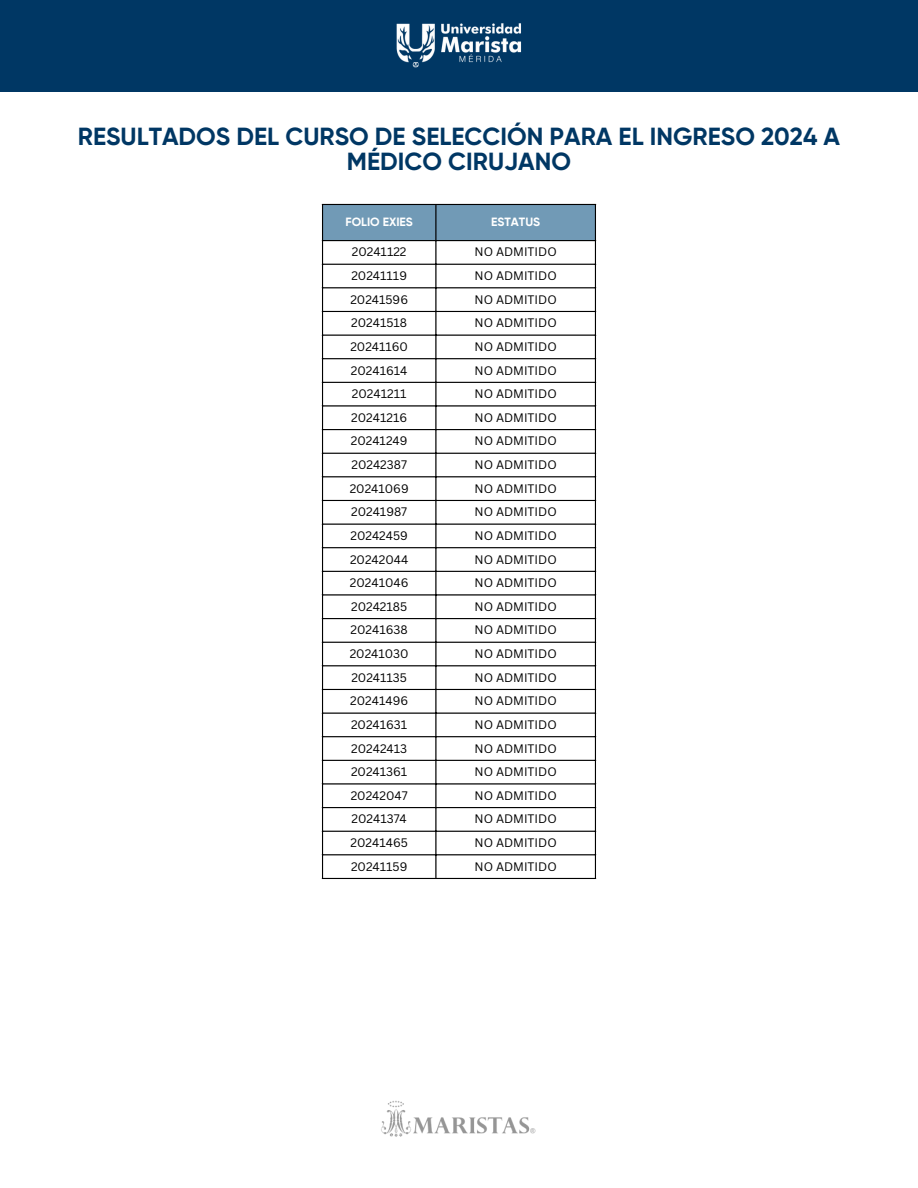
<style>
.page{position:relative;width:918px;height:1188px;background:#fff}
.page>*{position:absolute;margin:0;border:0;box-sizing:border-box;transform-origin:0 0}
.t1{font:700 24.75px/24.8px "Gilroy";color:#003764;text-align:center}
.t2{font:12px "Canva Sans";color:#000}
.t3{font:700 12px "Gilroy";color:#fff}
</style>
<div class="page">
<div style="left:0;top:0;width:918px;height:92px;background:#003764"></div>
<img style="left:396px;top:23px;width:126px;height:45px">
<img style="left:381px;top:1101px;width:155px;height:36px">
<div style="left:323px;top:205px;width:272px;height:35px;background:#719ab6"></div>
<hr style="left:322px;top:205px;width:1px;height:673px;background:#000">
<hr style="left:435px;top:205px;width:2px;height:673px;background:#000">
<hr style="left:595px;top:205px;width:1px;height:673px;background:#000">
<hr style="left:322px;top:204px;width:274px;height:1px;background:#000">
<hr style="left:322px;top:240px;width:274px;height:1px;background:#000">
<hr style="left:322px;top:264px;width:274px;height:1px;background:#000">
<hr style="left:322px;top:287px;width:274px;height:1px;background:#000">
<hr style="left:322px;top:311px;width:274px;height:1px;background:#000">
<hr style="left:322px;top:335px;width:274px;height:1px;background:#000">
<hr style="left:322px;top:358px;width:274px;height:1px;background:#000">
<hr style="left:322px;top:382px;width:274px;height:1px;background:#000">
<hr style="left:322px;top:405px;width:274px;height:2px;background:#000">
<hr style="left:322px;top:429px;width:274px;height:1px;background:#000">
<hr style="left:322px;top:453px;width:274px;height:1px;background:#000">
<hr style="left:322px;top:476px;width:274px;height:1px;background:#000">
<hr style="left:322px;top:500px;width:274px;height:1px;background:#000">
<hr style="left:322px;top:524px;width:274px;height:1px;background:#000">
<hr style="left:322px;top:547px;width:274px;height:1px;background:#000">
<hr style="left:322px;top:571px;width:274px;height:1px;background:#000">
<hr style="left:322px;top:594px;width:274px;height:2px;background:#000">
<hr style="left:322px;top:618px;width:274px;height:1px;background:#000">
<hr style="left:322px;top:642px;width:274px;height:1px;background:#000">
<hr style="left:322px;top:665px;width:274px;height:1px;background:#000">
<hr style="left:322px;top:689px;width:274px;height:1px;background:#000">
<hr style="left:322px;top:713px;width:274px;height:1px;background:#000">
<hr style="left:322px;top:736px;width:274px;height:1px;background:#000">
<hr style="left:322px;top:760px;width:274px;height:1px;background:#000">
<hr style="left:322px;top:783px;width:274px;height:2px;background:#000">
<hr style="left:322px;top:807px;width:274px;height:1px;background:#000">
<hr style="left:322px;top:831px;width:274px;height:1px;background:#000">
<hr style="left:322px;top:854px;width:274px;height:1px;background:#000">
<hr style="left:322px;top:878px;width:274px;height:1px;background:#000">
<h1 class="t1" style="left:78px;top:124px;width:764px">RESULTADOS DEL CURSO DE SELECCIÓN PARA EL INGRESO 2024 A<br>MÉDICO CIRUJANO</h1>
<p class="t3" style="left:345px;top:215px;width:69px">FOLIO EXIES</p>
<p class="t3" style="left:491px;top:215px;width:51px">ESTATUS</p>
<p class="t2" style="left:352px;top:244px;width:56px">20241122</p>
<p class="t2" style="left:475px;top:244px;width:84px">NO ADMITIDO</p>
<p class="t2" style="left:351px;top:267px;width:57px">20241119</p>
<p class="t2" style="left:475px;top:267px;width:84px">NO ADMITIDO</p>
<p class="t2" style="left:350px;top:291px;width:59px">20241596</p>
<p class="t2" style="left:475px;top:291px;width:84px">NO ADMITIDO</p>
<p class="t2" style="left:351px;top:314px;width:57px">20241518</p>
<p class="t2" style="left:475px;top:314px;width:84px">NO ADMITIDO</p>
<p class="t2" style="left:350px;top:338px;width:59px">20241160</p>
<p class="t2" style="left:475px;top:338px;width:84px">NO ADMITIDO</p>
<p class="t2" style="left:351px;top:362px;width:58px">20241614</p>
<p class="t2" style="left:475px;top:362px;width:84px">NO ADMITIDO</p>
<p class="t2" style="left:352px;top:385px;width:56px">20241211</p>
<p class="t2" style="left:475px;top:385px;width:84px">NO ADMITIDO</p>
<p class="t2" style="left:351px;top:409px;width:57px">20241216</p>
<p class="t2" style="left:475px;top:409px;width:84px">NO ADMITIDO</p>
<p class="t2" style="left:351px;top:433px;width:58px">20241249</p>
<p class="t2" style="left:475px;top:433px;width:84px">NO ADMITIDO</p>
<p class="t2" style="left:351px;top:456px;width:57px">20242387</p>
<p class="t2" style="left:475px;top:456px;width:84px">NO ADMITIDO</p>
<p class="t2" style="left:350px;top:480px;width:61px">20241069</p>
<p class="t2" style="left:475px;top:480px;width:84px">NO ADMITIDO</p>
<p class="t2" style="left:351px;top:503px;width:58px">20241987</p>
<p class="t2" style="left:475px;top:503px;width:84px">NO ADMITIDO</p>
<p class="t2" style="left:350px;top:527px;width:59px">20242459</p>
<p class="t2" style="left:475px;top:527px;width:84px">NO ADMITIDO</p>
<p class="t2" style="left:350px;top:551px;width:60px">20242044</p>
<p class="t2" style="left:475px;top:551px;width:84px">NO ADMITIDO</p>
<p class="t2" style="left:350px;top:574px;width:60px">20241046</p>
<p class="t2" style="left:475px;top:574px;width:84px">NO ADMITIDO</p>
<p class="t2" style="left:351px;top:598px;width:58px">20242185</p>
<p class="t2" style="left:475px;top:598px;width:84px">NO ADMITIDO</p>
<p class="t2" style="left:351px;top:622px;width:59px">20241638</p>
<p class="t2" style="left:475px;top:622px;width:84px">NO ADMITIDO</p>
<p class="t2" style="left:350px;top:645px;width:61px">20241030</p>
<p class="t2" style="left:475px;top:645px;width:84px">NO ADMITIDO</p>
<p class="t2" style="left:351px;top:669px;width:57px">20241135</p>
<p class="t2" style="left:475px;top:669px;width:84px">NO ADMITIDO</p>
<p class="t2" style="left:350px;top:692px;width:59px">20241496</p>
<p class="t2" style="left:475px;top:692px;width:84px">NO ADMITIDO</p>
<p class="t2" style="left:351px;top:716px;width:58px">20241631</p>
<p class="t2" style="left:475px;top:716px;width:84px">NO ADMITIDO</p>
<p class="t2" style="left:351px;top:740px;width:57px">20242413</p>
<p class="t2" style="left:475px;top:740px;width:84px">NO ADMITIDO</p>
<p class="t2" style="left:351px;top:763px;width:58px">20241361</p>
<p class="t2" style="left:475px;top:763px;width:84px">NO ADMITIDO</p>
<p class="t2" style="left:351px;top:787px;width:58px">20242047</p>
<p class="t2" style="left:475px;top:787px;width:84px">NO ADMITIDO</p>
<p class="t2" style="left:352px;top:811px;width:57px">20241374</p>
<p class="t2" style="left:475px;top:811px;width:84px">NO ADMITIDO</p>
<p class="t2" style="left:351px;top:834px;width:59px">20241465</p>
<p class="t2" style="left:475px;top:834px;width:84px">NO ADMITIDO</p>
<p class="t2" style="left:351px;top:858px;width:58px">20241159</p>
<p class="t2" style="left:475px;top:858px;width:84px">NO ADMITIDO</p>
</div>
